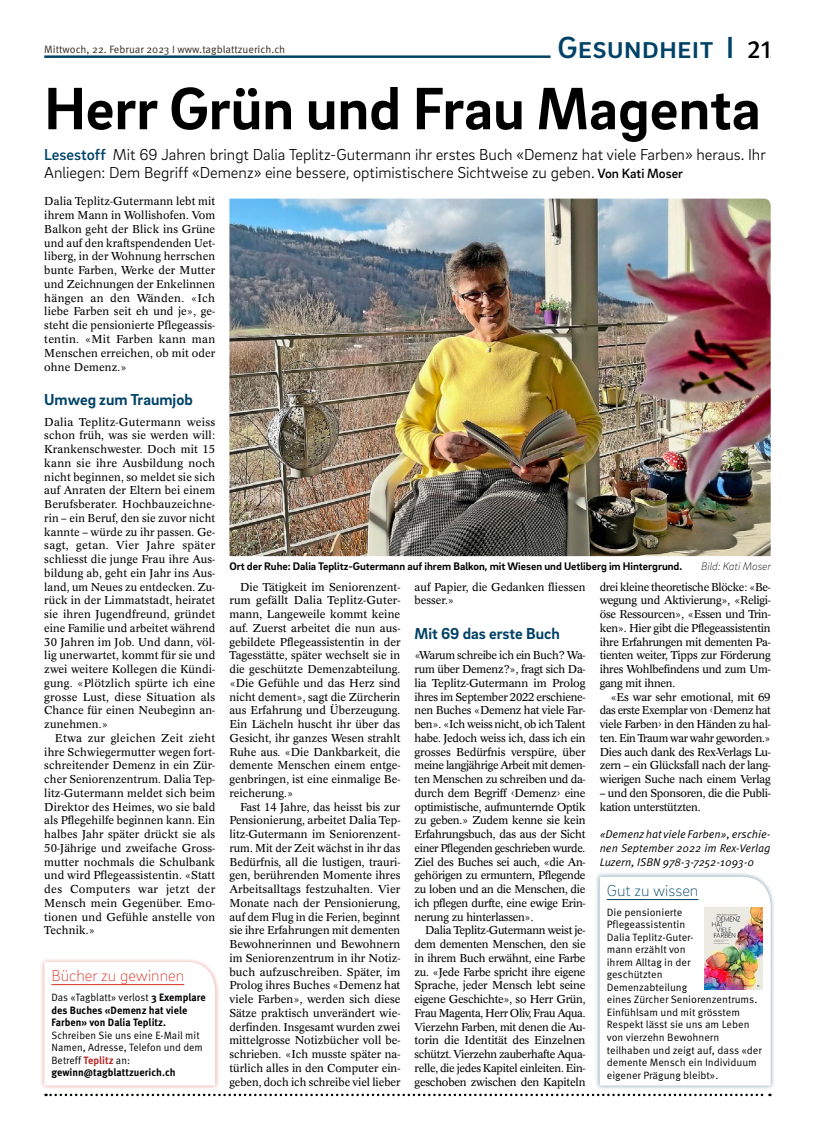
<style>
.page{position:relative;width:815px;height:1134px;background:#fff}
.page>*{position:absolute;margin:0;border:0;box-sizing:border-box;transform-origin:0 0}
.t1{font:700 61.25px "Brix Sans";color:#000}
.t2{font:500 31.25px "Brix Sans";color:#004267}
.t3{font:300 16.25px/18.1px "Brix Sans";color:#000}
.t4{font:700 16.25px "Brix Sans";color:#004267}
.t5{font:200 16.25px "Brix Sans";color:#d92f22}
.t6{font:200 16.25px "Brix Sans";color:#004267}
.t7{font:11.25px/13.8px "Concorde Pro";letter-spacing:-.005em;color:#000;text-align:justify}
.t8{font:11.25px/13.8px "Meta Pro Norm Ita";color:#000;text-align:justify}
.t9{font:700 11.25px "Brix Sans";color:#000}
.t10{font:11.25px/13.8px "Concorde Pro";letter-spacing:-.025em;color:#000}
.t11{font:italic 200 11.25px "Brix Sans";color:#000}
.t12{font:10.62px/12.5px "Meta Pro Norm";color:#000}
.t13{font:10.62px/12.5px "Meta Pro Norm";color:#000;scale:.96 1}
.t14{font:700 10.62px/12.5px "Meta Pro";letter-spacing:.005em;color:#000;scale:.96 1}
.t15{font:10.62px "Meta Pro Norm";color:#332a1f}
.s1{font-family:"Meta Pro";font-size:25px;color:#000}
.s2{font-weight:500;color:#004267}
.s3{font-weight:500;font-size:13.75px}
.s4{font-family:"Meta Pro";font-weight:700}
.s5{font-family:"Meta Pro";font-weight:700;color:#b52724}
</style>
<div class="page">
<svg style="left:46px;top:1094px;width:724px;height:2px"></svg>
<hr style="left:44px;top:55px;width:727px;height:3px;background:#004267">
<hr style="left:551px;top:54px;width:220px;height:4px;background:#fff">
<img style="left:229px;top:199px;width:542px;height:357px">
<div style="left:595px;top:872px;width:181px;height:218px;background:#004267;opacity:.5"></div>
<svg style="left:600px;top:877px;width:171px;height:208px"></svg>
<hr style="left:607px;top:899px;width:91px;height:1px;background:#004267">
<div style="left:39px;top:957px;width:181px;height:133px;background:#d92f22;opacity:.5"></div>
<svg style="left:44px;top:962px;width:171px;height:123px"></svg>
<hr style="left:51px;top:984px;width:133px;height:1px;background:#d92f22">
<img style="left:704px;top:907px;width:59px;height:82px">
<p class="t15" style="left:44px;top:41px;width:243px">Mittwoch, 22. Februar 2023 I www.tagblattzuerich.ch</p>
<h2 class="t2" style="left:558px;top:27px;width:215px">Gesundheit I <span class="s1">21</span></h2>
<h1 class="t1" style="left:44px;top:68px;width:718px">Herr Grün und Frau Magenta</h1>
<h3 class="t3" style="left:44px;top:145px;width:723px"><span class="s2">Lesestoff</span> Mit 69 Jahren bringt Dalia Teplitz-Gutermann ihr erstes Buch «Demenz hat viele Farben» heraus. Ihr<br>Anliegen: Dem Begriff «Demenz» eine bessere, optimistischere Sichtweise zu geben. <span class="s3">Von Kati Moser</span></h3>
<p class="t7" style="left:44px;top:195px;width:172px">Dalia Teplitz-Gutermann lebt mit ihrem Mann in Wollishofen. Vom Balkon geht der Blick ins Grüne und auf den kraftspendenden Uet&shy;liberg, in der Wohnung herrschen bunte Farben, Werke der Mutter und Zeichnungen der Enkelinnen hängen an den Wänden. «Ich liebe Farben seit eh und je», ge&shy;steht die pensionierte Pflegeassis&shy;tentin. «Mit Farben kann man Menschen erreichen, ob mit oder ohne Demenz.»</p>
<h3 class="t4" style="left:44px;top:389px;width:150px">Umweg zum Traumjob</h3>
<p class="t7" style="left:44px;top:415px;width:173px">Dalia Teplitz-Gutermann weiss schon früh, was sie werden will:<br>Krankenschwester. Doch mit 15 kann sie ihre Ausbildung noch nicht beginnen, so meldet sie sich auf Anraten der Eltern bei einem Berufsberater. Hochbauzeichne&shy;rin – ein Beruf, den sie zuvor nicht kannte – würde zu ihr passen. Ge&shy;sagt, getan. Vier Jahre später schliesst die junge Frau ihre Aus&shy;bildung ab, geht ein Jahr ins Aus&shy;land, um Neues zu entdecken. Zu&shy;rück in der Limmatstadt, heiratet sie ihren Jugendfreund, gründet eine Familie und arbeitet während 30 Jahren im Job. Und dann, völ&shy;lig unerwartet, kommt für sie und zwei weitere Kollegen die Kündi&shy;gung. «Plötzlich spürte ich eine grosse Lust, diese Situation als Chance für einen Neubeginn an&shy;zunehmen.»</p>
<p class="t7" style="left:44px;top:731px;width:173px;text-indent:11px">Etwa zur gleichen Zeit zieht ihre Schwiegermutter wegen fort&shy;schreitender Demenz in ein Zür&shy;cher Seniorenzentrum. Dalia Tep&shy;litz-Gutermann meldet sich beim Direktor des Heimes, wo sie bald als Pflegehilfe beginnen kann. Ein halbes Jahr später drückt sie als 50-Jährige und zweifache Gross&shy;mutter nochmals die Schulbank und wird Pflegeassistentin. «Statt des Computers war jetzt der Mensch mein Gegenüber. Emo&shy;tionen und Gefühle anstelle von Technik.»</p>
<p class="t9" style="left:229px;top:559px;width:454px">Ort der Ruhe: Dalia Teplitz-Gutermann auf ihrem Balkon, mit Wiesen und Uetliberg im Hintergrund.</p>
<p class="t11" style="left:701px;top:559px;width:71px">Bild: Kati Moser</p>
<p class="t7" style="left:229px;top:580px;width:173px;text-indent:11px">Die Tätigkeit im Seniorenzent&shy;rum gefällt Dalia Teplitz-Guter&shy;mann, Langeweile kommt keine auf. Zuerst arbeitet die nun aus&shy;gebildete Pflegeassistentin in der Tagesstätte, später wechselt sie in die geschützte Demenzabteilung. «Die Gefühle und das Herz sind nicht dement», sagt die Zürcherin aus Erfahrung und Überzeugung.<br>Ein Lächeln huscht ihr über das Gesicht, ihr ganzes Wesen strahlt Ruhe aus. «Die Dankbarkeit, die demente Menschen einem entge&shy;genbringen, ist eine einmalige Be&shy;reicherung.»</p>
<p class="t7" style="left:229px;top:800px;width:173px;text-indent:11px">Fast 14 Jahre, das heisst bis zur Pensionierung, arbeitet Dalia Tep&shy;litz-Gutermann im Seniorenzent&shy;rum. Mit der Zeit wächst in ihr das Bedürfnis, all die lustigen, trauri&shy;gen, berührenden Momente ihres Arbeitsalltags festzuhalten. Vier Monate nach der Pensionierung, auf dem Flug in die Ferien, beginnt sie ihre Erfahrungen mit dementen Bewohnerinnen und Bewohnern im Seniorenzentrum in ihr Notiz&shy;buch aufzuschreiben. Später, im Prolog ihres Buches «Demenz hat viele Farben», werden sich diese Sätze praktisch unverändert wie&shy;derfinden. Insgesamt wurden zwei mittelgrosse Notizbücher voll be&shy;schrieben. «Ich musste später na&shy;türlich alles in den Computer ein&shy;geben, doch ich schreibe viel lieber</p>
<p class="t7" style="left:415px;top:580px;width:172px">auf Papier, die Gedanken fliessen besser.»</p>
<h3 class="t4" style="left:415px;top:622px;width:147px">Mit 69 das erste Buch</h3>
<p class="t7" style="left:415px;top:648px;width:173px">«Warum schreibe ich ein Buch? Wa&shy;rum über Demenz?», fragt sich Da&shy;lia Teplitz-Gutermann im Prolog ihres im September 2022 erschiene&shy;nen Buches «Demenz hat viele Far&shy;ben». «Ich weiss nicht, ob ich Talent habe. Jedoch weiss ich, dass ich ein grosses Bedürfnis verspüre, über meine langjährige Arbeit mit demen&shy;ten Menschen zu schreiben und da&shy;durch dem Begriff ‹Demenz› eine optimistische, aufmunternde Optik zu geben.» Zudem kenne sie kein Erfahrungsbuch, das aus der Sicht einer Pflegenden geschrieben wurde.<br>Ziel des Buches sei auch, «die An&shy;gehörigen zu ermuntern, Pflegende zu loben und an die Menschen, die ich pflegen durfte, eine ewige Erin&shy;nerung zu hinterlassen».</p>
<p class="t7" style="left:415px;top:923px;width:173px;text-indent:11px">Dalia Teplitz-Gutermann weist je&shy;dem dementen Menschen, den sie in ihrem Buch erwähnt, eine Farbe zu. «Jede Farbe spricht ihre eigene Sprache, jeder Mensch lebt seine eigene Geschichte», so Herr Grün, Frau Magenta, Herr Oliv, Frau Aqua.<br>Vierzehn Farben, mit denen die Au&shy;torin die Identität des Einzelnen schützt. Vierzehn zauberhafte Aqua&shy;relle, die jedes Kapitel einleiten. Ein&shy;geschoben zwischen den Kapiteln</p>
<p class="t7" style="left:600px;top:580px;width:172px">drei kleine theoretische Blöcke: «Be&shy;wegung und Aktivierung», «Religi&shy;öse Ressourcen», «Essen und Trin&shy;ken». Hier gibt die Pflegeassistentin ihre Erfahrungen mit dementen Pa&shy;tienten weiter, Tipps zur Förderung ihres Wohlbefindens und zum Um&shy;gang mit ihnen.</p>
<p class="t7" style="left:600px;top:690px;width:173px;text-indent:11px">«Es war sehr emotional, mit 69 das erste Exemplar von ‹Demenz hat viele Farben› in den Händen zu hal&shy;ten. Ein Traum war wahr geworden.» Dies auch dank des Rex-Verlags Lu&shy;zern – ein Glücksfall nach der lang&shy;wierigen Suche nach einem Verlag</p>
<p class="t10" style="left:600px;top:786px;width:172px">– und den Sponsoren, die die Publi&shy;kation unterstützten.</p>
<p class="t8" style="left:600px;top:826px;width:172px">«Demenz hat viele Farben», erschie&shy;nen September 2022 im Rex-Verlag Luzern, ISBN 978-3-7252-1093-0</p>
<h3 class="t6" style="left:607px;top:879px;width:93px">Gut zu wissen</h3>
<p class="t12" style="left:607px;top:905px;width:157px">Die pensionierte<br>Pflegeassistentin<br>Dalia Teplitz-Guter-<br>mann erzählt von<br>ihrem Alltag in der<br>geschützten<br>Demenzabteilung<br>eines Zürcher Seniorenzentrums.<br>Einfühlsam und mit grösstem<br>Respekt lässt sie uns am Leben von vierzehn Bewohnern teilhaben und zeigt auf, dass «der demente Mensch ein Individuum eigener Prägung bleibt».</p>
<h3 class="t5" style="left:51px;top:964px;width:134px">Bücher zu gewinnen</h3>
<p class="t13" style="left:51px;top:990px;width:162px">Das «Tagblatt» verlost <span class="s4">3 Exemplare</span></p>
<p class="t14" style="left:51px;top:1003px;width:143px">des Buches «Demenz hat viele<br>Farben» von Dalia Teplitz.</p>
<p class="t13" style="left:51px;top:1028px;width:159px">Schreiben Sie uns eine E-Mail mit<br>Namen, Adresse, Telefon und dem<br>Betreff <span class="s5">Teplitz</span> an:</p>
<p class="t14" style="left:51px;top:1065px;width:131px">gewinn@tagblattzuerich.ch</p>
</div>
